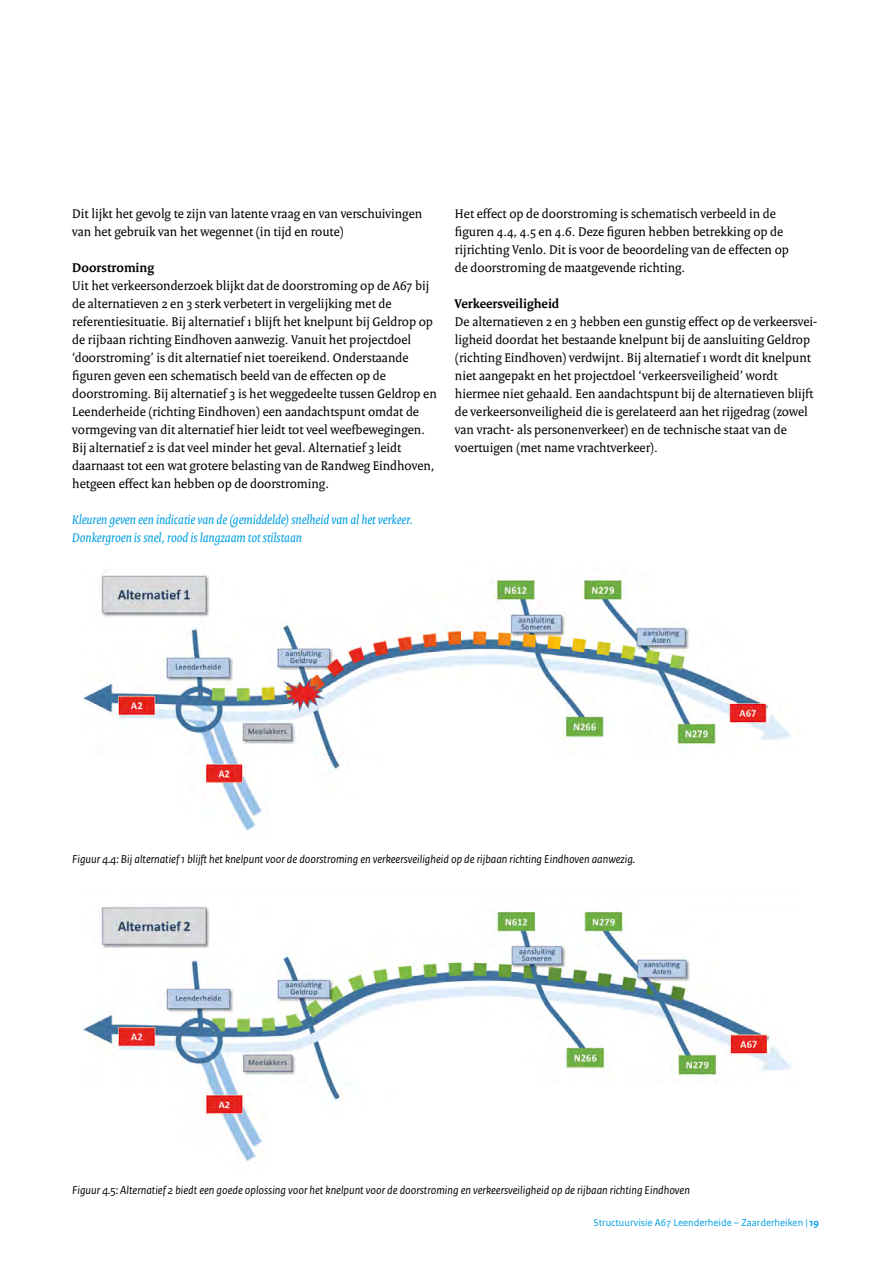
<style>
.page{position:relative;width:893px;height:1263px;background:#fff}
.page>*{position:absolute;margin:0;border:0;box-sizing:border-box;transform-origin:0 0}
.t1{font:13.5px/18px "Rijksoverheid Serif";color:#000}
.t2{font:italic 13.5px/18px "Rijksoverheid Serif";color:#009fe3}
.t3{font:700 13.5px "Rijksoverheid Serif";color:#000}
.t4{font:italic 12px "Rijksoverheid Sans Text";color:#000}
.t5{font:10.5px "Rijksoverheid Sans Text";color:#009fe3}
.s1{font-weight:700}
</style>
<div class="page">
<img style="left:83px;top:906px;width:709px;height:255px">
<img style="left:83px;top:572px;width:708px;height:261px">
<p class="t1" style="left:72px;top:204px;width:351px">Dit lijkt het gevolg te zijn van latente vraag en van verschuivingen van het gebruik van het wegennet (in tijd en route)</p>
<p class="t3" style="left:72px;top:259px;width:83px">Doorstroming</p>
<p class="t1" style="left:72px;top:276px;width:366px">Uit het verkeersonderzoek blijkt dat de doorstroming op de A67 bij de alternatieven 2 en 3 sterk verbetert in vergelijking met de referentiesituatie. Bij alternatief 1 blijft het knelpunt bij Geldrop op de rijbaan richting Eindhoven aanwezig. Vanuit het projectdoel ‘doorstroming’ is dit alternatief niet toereikend. Onderstaande figuren geven een schematisch beeld van de effecten op de doorstroming. Bij alternatief 3 is het weggedeelte tussen Geldrop en Leenderheide (richting Eindhoven) een aandachtspunt omdat de vormgeving van dit alternatief hier leidt tot veel weefbewegingen.<br>Bij alternatief 2 is dat veel minder het geval. Alternatief 3 leidt daarnaast tot een wat grotere belasting van de Randweg Eindhoven, hetgeen effect kan hebben op de doorstroming.</p>
<p class="t2" style="left:72px;top:510px;width:342px">Kleuren geven een indicatie van de (gemiddelde) snelheid van al het verkeer.<br>Donkergroen is snel, rood is langzaam tot stilstaan</p>
<p class="t1" style="left:455px;top:204px;width:335px">Het effect op de doorstroming is schematisch verbeeld in de figuren 4.4, 4.5 en 4.6. Deze figuren hebben betrekking op de rijrichting Venlo. Dit is voor de beoordeling van de effecten op de doorstroming de maatgevende richting.</p>
<p class="t3" style="left:455px;top:295px;width:106px">Verkeersveiligheid</p>
<p class="t1" style="left:455px;top:312px;width:364px">De alternatieven 2 en 3 hebben een gunstig effect op de verkeersvei&shy;ligheid doordat het bestaande knelpunt bij de aansluiting Geldrop (richting Eindhoven) verdwijnt. Bij alternatief 1 wordt dit knelpunt niet aangepakt en het projectdoel ‘verkeersveiligheid’ wordt hiermee niet gehaald. Een aandachtspunt bij de alternatieven blijft de verkeersonveiligheid die is gerelateerd aan het rijgedrag (zowel van vracht- als personenverkeer) en de technische staat van de voertuigen (met name vrachtverkeer).</p>
<p class="t4" style="left:72px;top:853px;width:564px">Figuur 4.4: Bij alternatief 1 blijft het knelpunt voor de doorstroming en verkeersveiligheid op de rijbaan richting Eindhoven aanwezig.</p>
<p class="t4" style="left:72px;top:1183px;width:619px">Figuur 4.5: Alternatief 2 biedt een goede oplossing voor het knelpunt voor de doorstroming en verkeersveiligheid op de rijbaan richting Eindhoven</p>
<p class="t5" style="left:593px;top:1216px;width:227px">Structuurvisie A67 Leenderheide – Zaarderheiken | <span class="s1">19</span></p>
</div>
